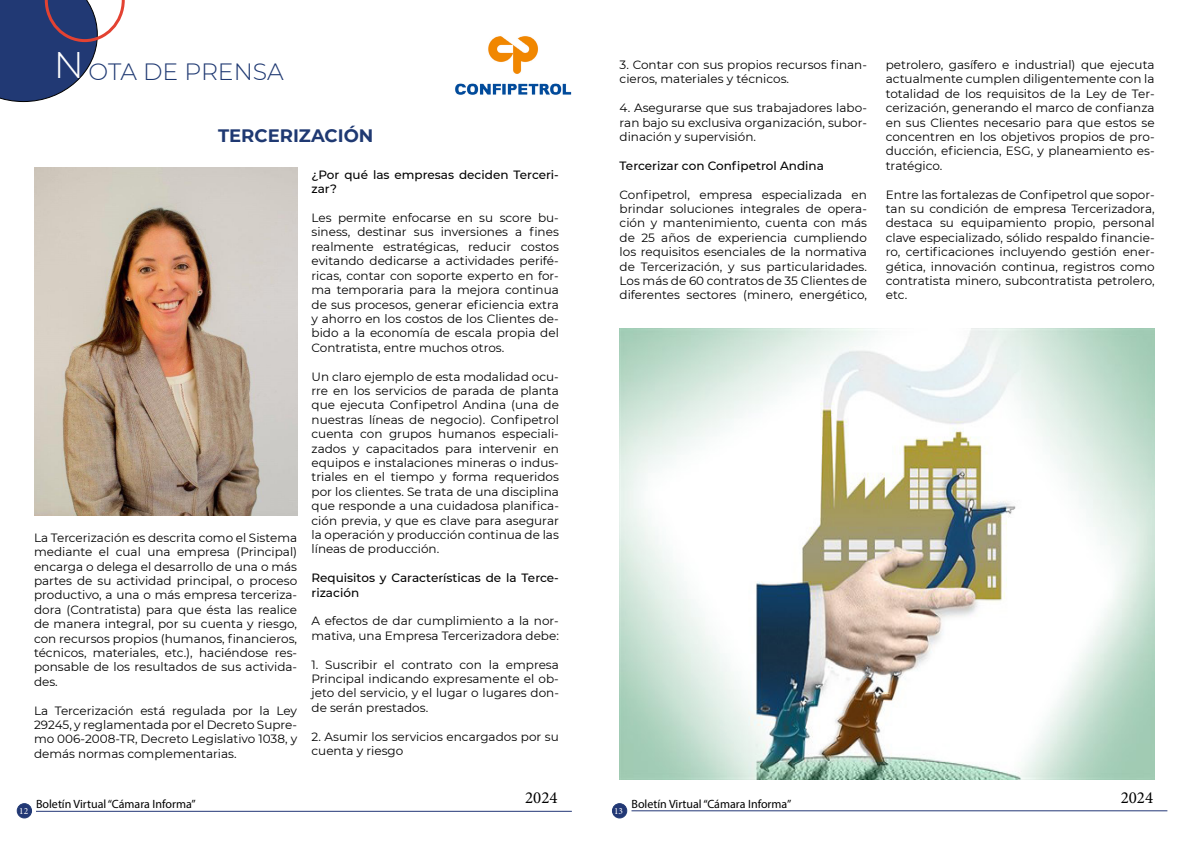
<style>
.page{position:relative;width:1191px;height:842px;background:#fff}
.page>*{position:absolute;margin:0;border:0;box-sizing:border-box;transform-origin:0 0}
.t1{font:300 23.5px "Montserrat";color:#1f3972}
.t2{font:700 18px "Montserrat";color:#1f3972}
.t3{font:16.9px "Minion Pro";color:#000}
.t4{font:12px/14.4px "Montserrat";color:#000;text-align:justify}
.t5{font:500 12px/14.4px "Montserrat";color:#000}
.t6{font:12px "Myriad Pro";color:#000}
.t7{font:9.4px "Minion Pro";color:#fff}
.s1{font-size:37px;color:#fff}
</style>
<div class="page">
<hr style="left:36px;top:811px;width:536px;height:1px;background:#233776">
<hr style="left:631px;top:810px;width:536px;height:1px;background:#233776">
<div style="left:17px;top:804px;width:15px;height:14px;background:#223875;border-radius:50%"></div>
<div style="left:17px;top:803px;width:15px;height:15px;border:1px solid #213974;border-radius:50%"></div>
<div style="left:612px;top:804px;width:15px;height:14px;background:#223875;border-radius:50%"></div>
<div style="left:612px;top:803px;width:15px;height:15px;border:1px solid #213974;border-radius:50%"></div>
<svg style="left:0;top:0;width:125px;height:102px"></svg>
<img style="left:34px;top:167px;width:263px;height:349px">
<img style="left:455px;top:36px;width:117px;height:59px">
<img style="left:619px;top:329px;width:535px;height:450px">
<h1 class="t1" style="left:54px;top:56px;width:231px"><span class="s1">N</span> OTA DE PRENSA</h1>
<h2 class="t2" style="left:218px;top:123px;width:157px">TERCERIZACIÓN</h2>
<p class="t4" style="left:34px;top:530px;width:265px">La Tercerización es descrita como el Sistema mediante el cual una empresa (Principal) encarga o delega el desarrollo de una o más partes de su actividad principal, o proceso productivo, a una o más empresa terceriza&shy;dora (Contratista) para que ésta las realice de manera integral, por su cuenta y riesgo, con recursos propios (humanos, financieros, técnicos, materiales, etc.), haciéndose res&shy;ponsable de los resultados de sus activida&shy;des.</p>
<p class="t4" style="left:34px;top:703px;width:265px">La Tercerización está regulada por la Ley 29245, y reglamentada por el Decreto Supre&shy;mo 006-2008-TR, Decreto Legislativo 1038, y demás normas complementarias.</p>
<p class="t5" style="left:311px;top:167px;width:249px">¿Por qué las empresas deciden Terceri&shy;zar?</p>
<p class="t4" style="left:311px;top:210px;width:249px">Les permite enfocarse en su score bu&shy;siness, destinar sus inversiones a fines realmente estratégicas, reducir costos evitando dedicarse a actividades perifé&shy;ricas, contar con soporte experto en for&shy;ma temporaria para la mejora continua de sus procesos, generar eficiencia extra y ahorro en los costos de los Clientes de&shy;bido a la economía de escala propia del Contratista, entre muchos otros.</p>
<p class="t4" style="left:311px;top:369px;width:249px">Un claro ejemplo de esta modalidad ocu&shy;rre en los servicios de parada de planta que ejecuta Confipetrol Andina (una de nuestras líneas de negocio). Confipetrol cuenta con grupos humanos especiali&shy;zados y capacitados para intervenir en equipos e instalaciones mineras o indus&shy;triales en el tiempo y forma requeridos por los clientes. Se trata de una disciplina que responde a una cuidadosa planifica&shy;ción previa, y que es clave para asegurar la operación y producción continua de las líneas de producción.</p>
<p class="t5" style="left:311px;top:570px;width:249px">Requisitos y Características de la Terce&shy;rización</p>
<p class="t4" style="left:311px;top:613px;width:249px">A efectos de dar cumplimiento a la nor&shy;mativa, una Empresa Tercerizadora debe:</p>
<p class="t4" style="left:311px;top:657px;width:249px">1. Suscribir el contrato con la empresa Principal indicando expresamente el ob&shy;jeto del servicio, y el lugar o lugares don&shy;de serán prestados.</p>
<p class="t4" style="left:311px;top:729px;width:249px">2. Asumir los servicios encargados por su cuenta y riesgo</p>
<p class="t4" style="left:619px;top:57px;width:249px">3. Contar con sus propios recursos finan&shy;cieros, materiales y técnicos.</p>
<p class="t4" style="left:619px;top:100px;width:249px">4. Asegurarse que sus trabajadores labo&shy;ran bajo su exclusiva organización, subor&shy;dinación y supervisión.</p>
<p class="t5" style="left:619px;top:158px;width:206px">Tercerizar con Confipetrol Andina</p>
<p class="t4" style="left:619px;top:187px;width:249px">Confipetrol, empresa especializada en brindar soluciones integrales de opera&shy;ción y mantenimiento, cuenta con más de 25 años de experiencia cumpliendo los requisitos esenciales de la normativa de Tercerización, y sus particularidades.<br>Los más de 60 contratos de 35 Clientes de diferentes sectores (minero, energético,</p>
<p class="t4" style="left:885px;top:57px;width:270px">petrolero, gasífero e industrial) que ejecuta actualmente cumplen diligentemente con la totalidad de los requisitos de la Ley de Ter&shy;cerización, generando el marco de confianza en sus Clientes necesario para que estos se concentren en los objetivos propios de pro&shy;ducción, eficiencia, ESG, y planeamiento es&shy;tratégico.</p>
<p class="t4" style="left:885px;top:187px;width:270px">Entre las fortalezas de Confipetrol que sopor&shy;tan su condición de empresa Tercerizadora, destaca su equipamiento propio, personal clave especializado, sólido respaldo financie&shy;ro, certificaciones incluyendo gestión ener&shy;gética, innovación continua, registros como contratista minero, subcontratista petrolero, etc.</p>
<h3 class="t3" style="left:525px;top:786px;width:34px">2024</h3>
<h3 class="t3" style="left:1120px;top:786px;width:34px">2024</h3>
<p class="t6" style="left:36px;top:797px;width:161px">Boletín Virtual “Cámara Informa”</p>
<p class="t6" style="left:631px;top:796px;width:161px">Boletín Virtual “Cámara Informa”</p>
<p class="t7" style="left:19px;top:805px;width:10px">12</p>
<p class="t7" style="left:614px;top:805px;width:10px">13</p>
</div>
